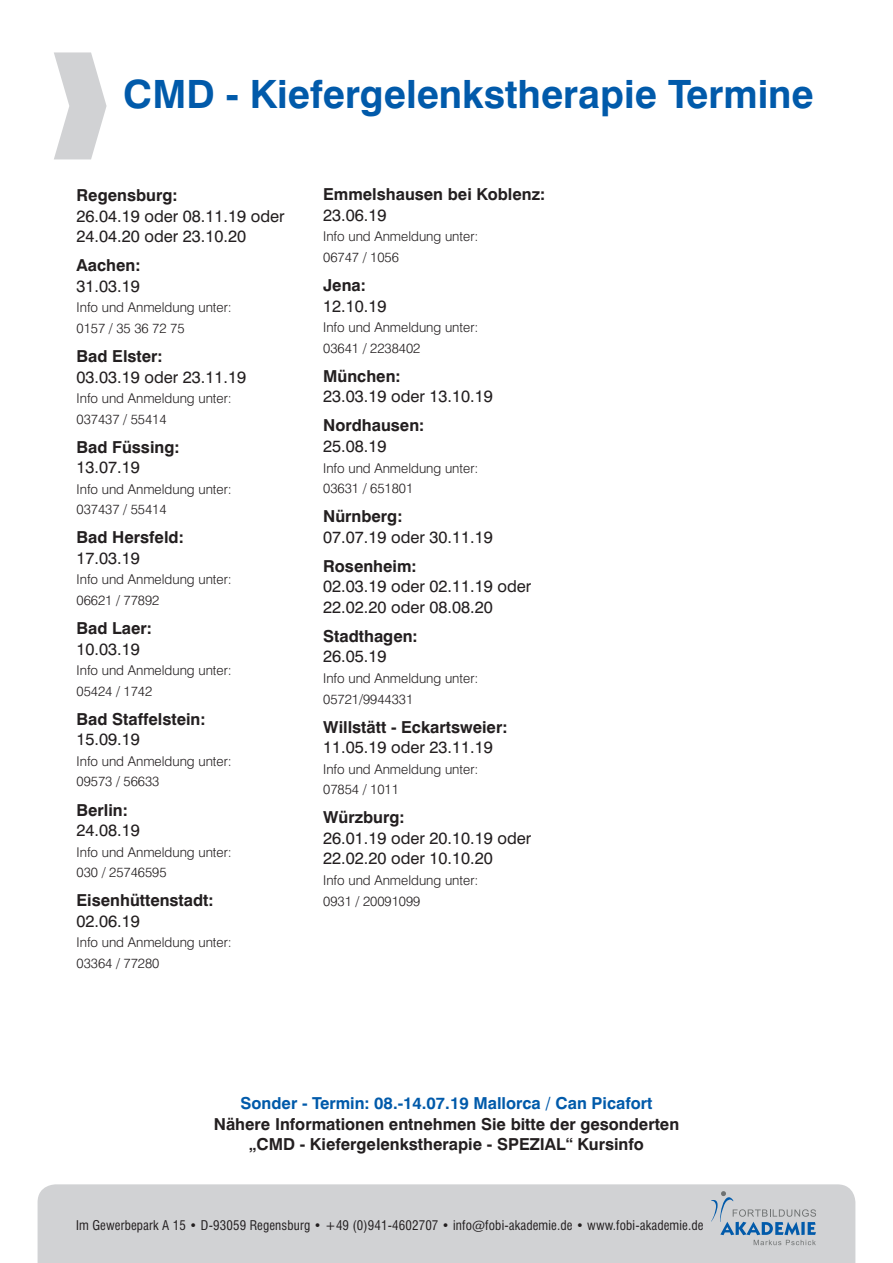
<style>
.page{position:relative;width:893px;height:1263px;background:#fff}
.page>*{position:absolute;margin:0;border:0;box-sizing:border-box;transform-origin:0 0}
.t1{font:700 39px "Swiss 721 BT";color:#015aaa}
.t2{font:700 16.5px/20.5px "Swiss 721 BT";color:#231f20}
.t3{font:16.5px/20.5px "Swiss 721 BT";color:#231f20}
.t4{font:700 16.5px "Swiss 721 BT";color:#015aaa}
.t5{font:300 13.5px/20.5px "Swiss 721 BT";color:#231f20}
.t6{font:condensed 13.05px "Swiss 721 BT";letter-spacing:.01em;color:#231f20}
.s1{font-weight:400}
</style>
<div class="page">
<div style="left:38px;top:1184px;width:817px;height:79px;background:#d1d2d4"></div>
<svg style="left:711px;top:1191px;width:105px;height:54px;background:#b2bec9"></svg>
<p class="t1" style="left:123px;top:70px;width:692px">CMD - Kiefergelenkstherapie Termine</p>
<p class="t2" style="left:77px;top:185px;width:102px">Regensburg:</p>
<p class="t3" style="left:77px;top:205px;width:210px">26.04.19 oder 08.11.19 oder<br>24.04.20 oder 23.10.20</p>
<p class="t2" style="left:77px;top:255px;width:65px">Aachen:</p>
<p class="t3" style="left:77px;top:275px;width:65px">31.03.19</p>
<p class="t5" style="left:77px;top:297px;width:157px">Info und Anmeldung unter:<br>0157 / 35 36 72 75</p>
<p class="t2" style="left:77px;top:346px;width:88px">Bad Elster:</p>
<p class="t3" style="left:77px;top:366px;width:171px">03.03.19 oder 23.11.19</p>
<p class="t5" style="left:77px;top:388px;width:157px">Info und Anmeldung unter:</p>
<p class="t5" style="left:77px;top:408px;width:92px">037437 / 55414</p>
<p class="t2" style="left:77px;top:436px;width:104px">Bad Füssing:</p>
<p class="t3" style="left:77px;top:457px;width:65px">13.07.19</p>
<p class="t5" style="left:77px;top:479px;width:157px">Info und Anmeldung unter:</p>
<p class="t5" style="left:77px;top:499px;width:92px">037437 / 55414</p>
<p class="t2" style="left:77px;top:527px;width:109px">Bad Hersfeld:</p>
<p class="t3" style="left:77px;top:548px;width:65px">17.03.19</p>
<p class="t5" style="left:77px;top:569px;width:157px">Info und Anmeldung unter:</p>
<p class="t5" style="left:77px;top:590px;width:84px">06621 / 77892</p>
<p class="t2" style="left:77px;top:618px;width:77px">Bad Laer:</p>
<p class="t3" style="left:77px;top:638px;width:65px">10.03.19</p>
<p class="t5" style="left:77px;top:660px;width:157px">Info und Anmeldung unter:<br>05424 / 1742</p>
<p class="t2" style="left:77px;top:708px;width:130px">Bad Staffelstein:</p>
<p class="t3" style="left:77px;top:729px;width:65px">15.09.19</p>
<p class="t5" style="left:77px;top:751px;width:157px">Info und Anmeldung unter:</p>
<p class="t5" style="left:77px;top:771px;width:84px">09573 / 56633</p>
<p class="t2" style="left:77px;top:799px;width:53px">Berlin:</p>
<p class="t3" style="left:77px;top:820px;width:65px">24.08.19</p>
<p class="t5" style="left:77px;top:841px;width:157px">Info und Anmeldung unter:</p>
<p class="t5" style="left:77px;top:862px;width:92px">030 / 25746595</p>
<p class="t2" style="left:77px;top:890px;width:139px">Eisenhüttenstadt:</p>
<p class="t3" style="left:77px;top:910px;width:65px">02.06.19</p>
<p class="t5" style="left:77px;top:932px;width:157px">Info und Anmeldung unter:<br>03364 / 77280</p>
<p class="t2" style="left:323px;top:184px;width:224px">Emmelshausen bei Koblenz:<br><span class="s1">23.06.19</span></p>
<p class="t5" style="left:323px;top:226px;width:157px">Info und Anmeldung unter:</p>
<p class="t5" style="left:323px;top:247px;width:77px">06747 / 1056</p>
<p class="t2" style="left:323px;top:275px;width:44px">Jena:</p>
<p class="t3" style="left:323px;top:295px;width:65px">12.10.19</p>
<p class="t5" style="left:323px;top:317px;width:157px">Info und Anmeldung unter:</p>
<p class="t5" style="left:323px;top:338px;width:99px">03641 / 2238402</p>
<p class="t2" style="left:323px;top:365px;width:79px">München:</p>
<p class="t3" style="left:323px;top:386px;width:171px">23.03.19 oder 13.10.19</p>
<p class="t2" style="left:323px;top:415px;width:103px">Nordhausen:</p>
<p class="t3" style="left:323px;top:436px;width:65px">25.08.19</p>
<p class="t5" style="left:323px;top:457px;width:157px">Info und Anmeldung unter:</p>
<p class="t5" style="left:323px;top:478px;width:92px">03631 / 651801</p>
<p class="t2" style="left:323px;top:506px;width:81px">Nürnberg:</p>
<p class="t3" style="left:323px;top:526px;width:171px">07.07.19 oder 30.11.19</p>
<p class="t2" style="left:323px;top:555px;width:95px">Rosenheim:</p>
<p class="t3" style="left:323px;top:576px;width:210px">02.03.19 oder 02.11.19 oder<br>22.02.20 oder 08.08.20</p>
<p class="t2" style="left:323px;top:626px;width:96px">Stadthagen:</p>
<p class="t3" style="left:323px;top:646px;width:65px">26.05.19</p>
<p class="t5" style="left:323px;top:668px;width:157px">Info und Anmeldung unter:</p>
<p class="t5" style="left:323px;top:688px;width:92px">05721/9944331</p>
<p class="t2" style="left:323px;top:716px;width:186px">Willstätt - Eckartsweier:<br><span class="s1">11.05.19 oder 23.11.19</span></p>
<p class="t5" style="left:323px;top:758px;width:157px">Info und Anmeldung unter:</p>
<p class="t5" style="left:323px;top:779px;width:77px">07854 / 1011</p>
<p class="t2" style="left:323px;top:807px;width:83px">Würzburg:</p>
<p class="t3" style="left:323px;top:828px;width:210px">26.01.19 oder 20.10.19 oder</p>
<p class="t3" style="left:323px;top:848px;width:171px">22.02.20 oder 10.10.20</p>
<p class="t5" style="left:323px;top:870px;width:157px">Info und Anmeldung unter:</p>
<p class="t5" style="left:323px;top:890px;width:99px">0931 / 20091099</p>
<p class="t4" style="left:241px;top:1093px;width:413px">Sonder - Termin: 08.-14.07.19 Mallorca / Can Picafort</p>
<p class="t2" style="left:214px;top:1113px;width:467px">Nähere Informationen entnehmen Sie bitte der gesonderten</p>
<p class="t2" style="left:249px;top:1134px;width:396px">„CMD - Kiefergelenkstherapie - SPEZIAL“ Kursinfo</p>
<p class="t6" style="left:76px;top:1217px;width:629px">Im Gewerbepark A 15 • D-93059 Regensburg • +49 (0)941-4602707 • info@fobi-akademie.de • www.fobi-akademie.de</p>
</div>
